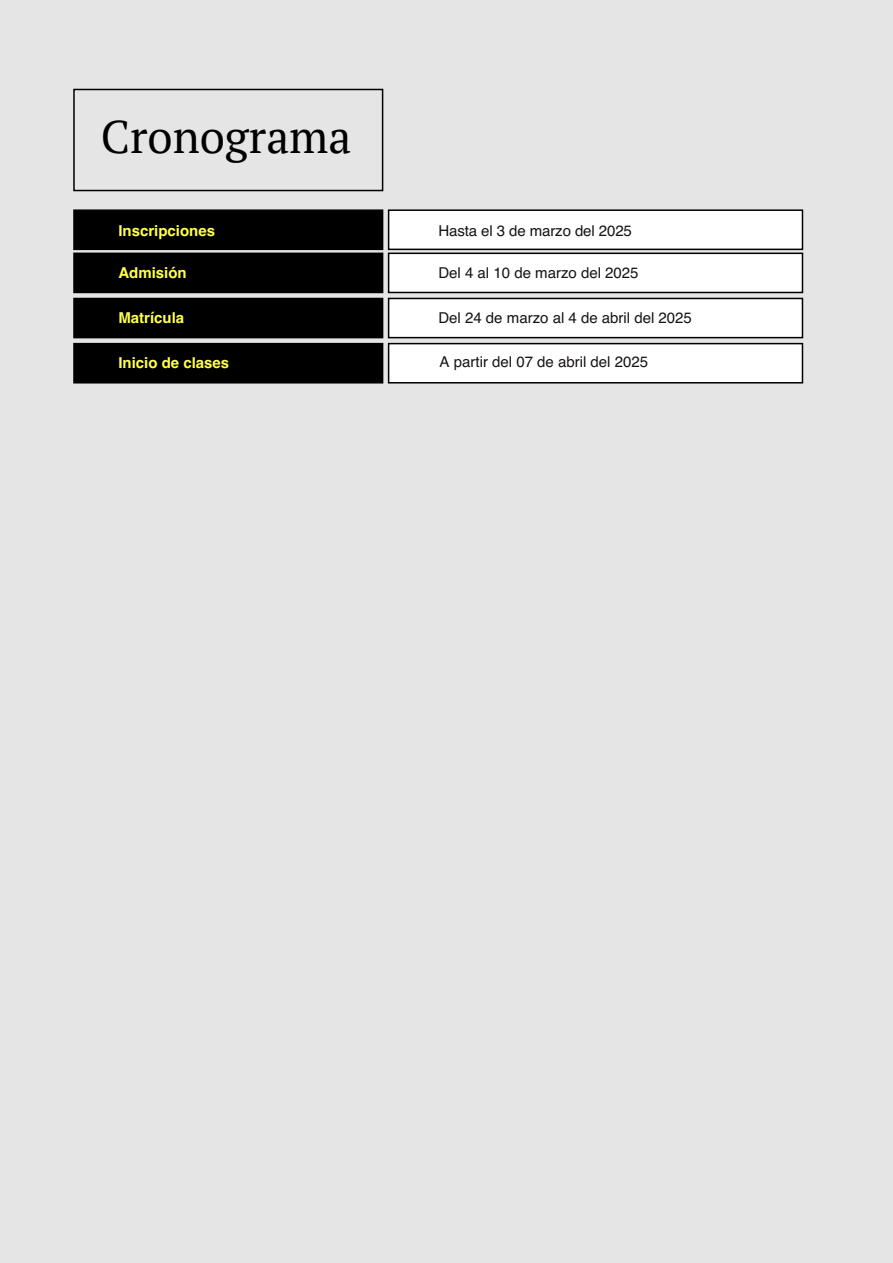
<style>
.page{position:relative;width:893px;height:1263px;background:#e5e5e5}
.page>*{position:absolute;margin:0;border:0;box-sizing:border-box;transform-origin:0 0}
.t1{font:45.45px "PT Serif";color:#000}
.t2{font:15px "Helvetica";color:#171314}
.t3{font:700 15px "Helvetica";color:#ffff4c}
</style>
<div class="page">
<div style="left:73px;top:89px;width:310px;height:102px;border:2px solid #000"></div>
<div style="left:73px;top:253px;width:310px;height:40px;background:#000"></div>
<div style="left:388px;top:253px;width:415px;height:40px;background:#fff;border:2px solid #000"></div>
<div style="left:73px;top:209px;width:310px;height:41px;background:#000;border:2px solid #000"></div>
<div style="left:388px;top:209px;width:415px;height:41px;background:#fff;border:2px solid #000"></div>
<div style="left:73px;top:298px;width:310px;height:40px;background:#000"></div>
<div style="left:388px;top:298px;width:415px;height:40px;background:#fff;border:2px solid #000"></div>
<div style="left:73px;top:343px;width:310px;height:40px;background:#000"></div>
<div style="left:388px;top:343px;width:415px;height:40px;background:#fff;border:2px solid #000"></div>
<h1 class="t1" style="left:101px;top:108px;width:252px">Cronograma</h1>
<p class="t3" style="left:118px;top:218px;width:98px">Inscripciones</p>
<p class="t2" style="left:438px;top:219px;width:195px">Hasta el 3 de marzo del 2025</p>
<p class="t3" style="left:118px;top:260px;width:70px">Admisión</p>
<p class="t2" style="left:438px;top:261px;width:202px">Del 4 al 10 de marzo del 2025</p>
<p class="t3" style="left:118px;top:306px;width:67px">Matrícula</p>
<p class="t2" style="left:438px;top:306px;width:255px">Del 24 de marzo al 4 de abril del 2025</p>
<p class="t3" style="left:118px;top:351px;width:112px">Inicio de clases</p>
<p class="t2" style="left:440px;top:351px;width:210px">A partir del 07 de abril del 2025</p>
</div>
